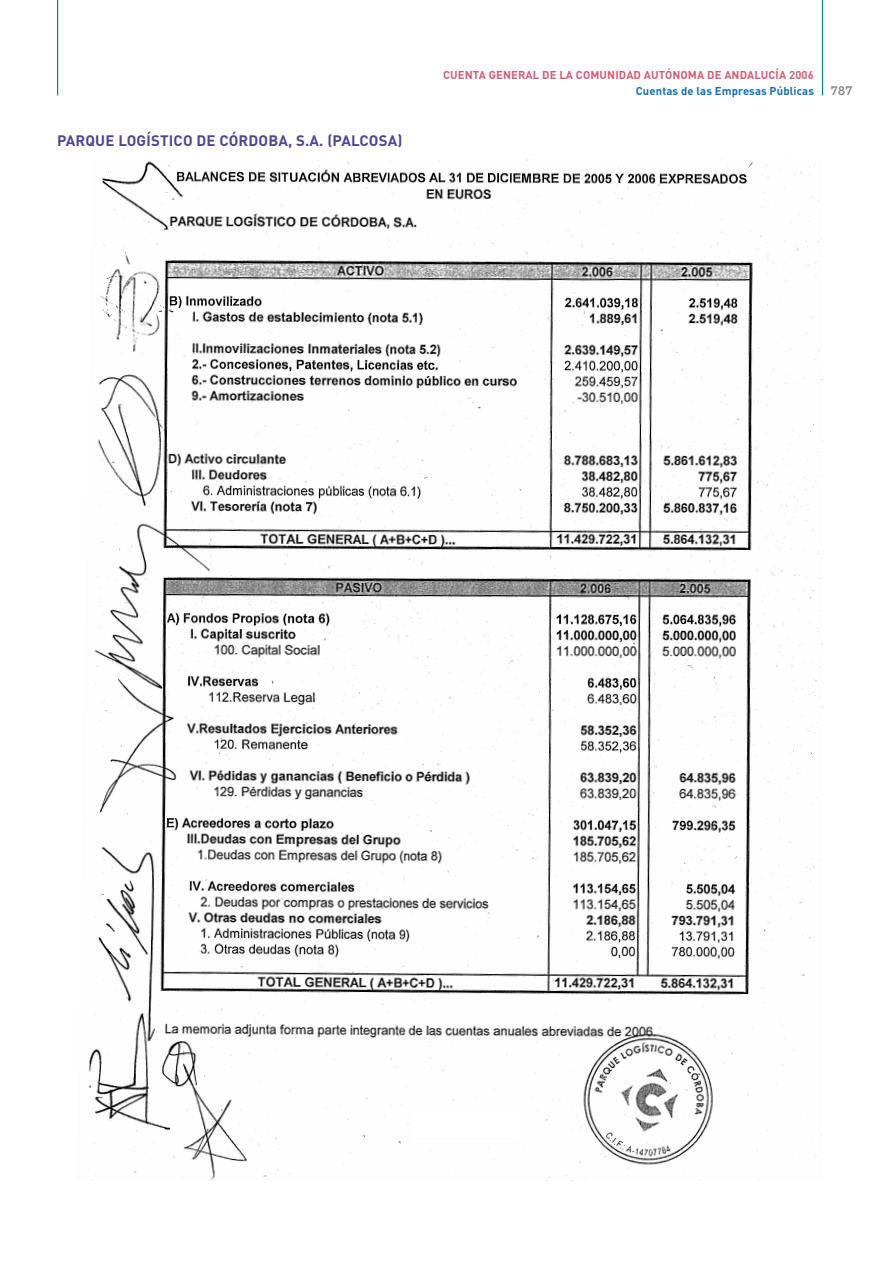
<style>
.page{position:relative;width:888px;height:1267px;background:#fff}
.page>*{position:absolute;margin:0;border:0;box-sizing:border-box;transform-origin:0 0}
.t1{font:700 15px "DIN";letter-spacing:.01em;color:#4f4794}
.t2{font:13.8px "Insignia";color:#87888a}
.t3{font:700 11.25px "DIN";letter-spacing:.01em;color:#d25d76}
.t4{font:700 11.25px "DIN";letter-spacing:.01em;color:#1472ae}
</style>
<div class="page">
<hr style="left:57px;top:0;width:1px;height:95px;background:#008a66">
<img style="left:88px;top:159px;width:734px;height:1021px">
<div style="left:413px;top:1111px;width:106px;height:30px;background:#fff"></div>
<hr style="left:822px;top:0;width:1px;height:95px;background:#008a66">
<p class="t1" style="left:57px;top:131px;width:347px">PARQUE LOGÍSTICO DE CÓRDOBA, S.A. (PALCOSA)</p>
<p class="t3" style="left:443px;top:67px;width:16px">CUEN</p>
<p class="t3" style="left:473px;top:67px;width:32px">TA GENERAL</p>
<p class="t3" style="left:542px;top:67px;width:49px">DE LA COMUNIDAD</p>
<p class="t3" style="left:644px;top:67px;width:38px">AUTÓNOMA</p>
<p class="t3" style="left:707px;top:67px;width:33px">DE ANDALUCÍA</p>
<p class="t3" style="left:789px;top:67px;width:26px">2006</p>
<p class="t4" style="left:636px;top:84px;width:180px">CUENTAS DE LAS EMPRESAS PÚBLICAS</p>
<p class="t2" style="left:831px;top:84px;width:23px">787</p>
</div>
